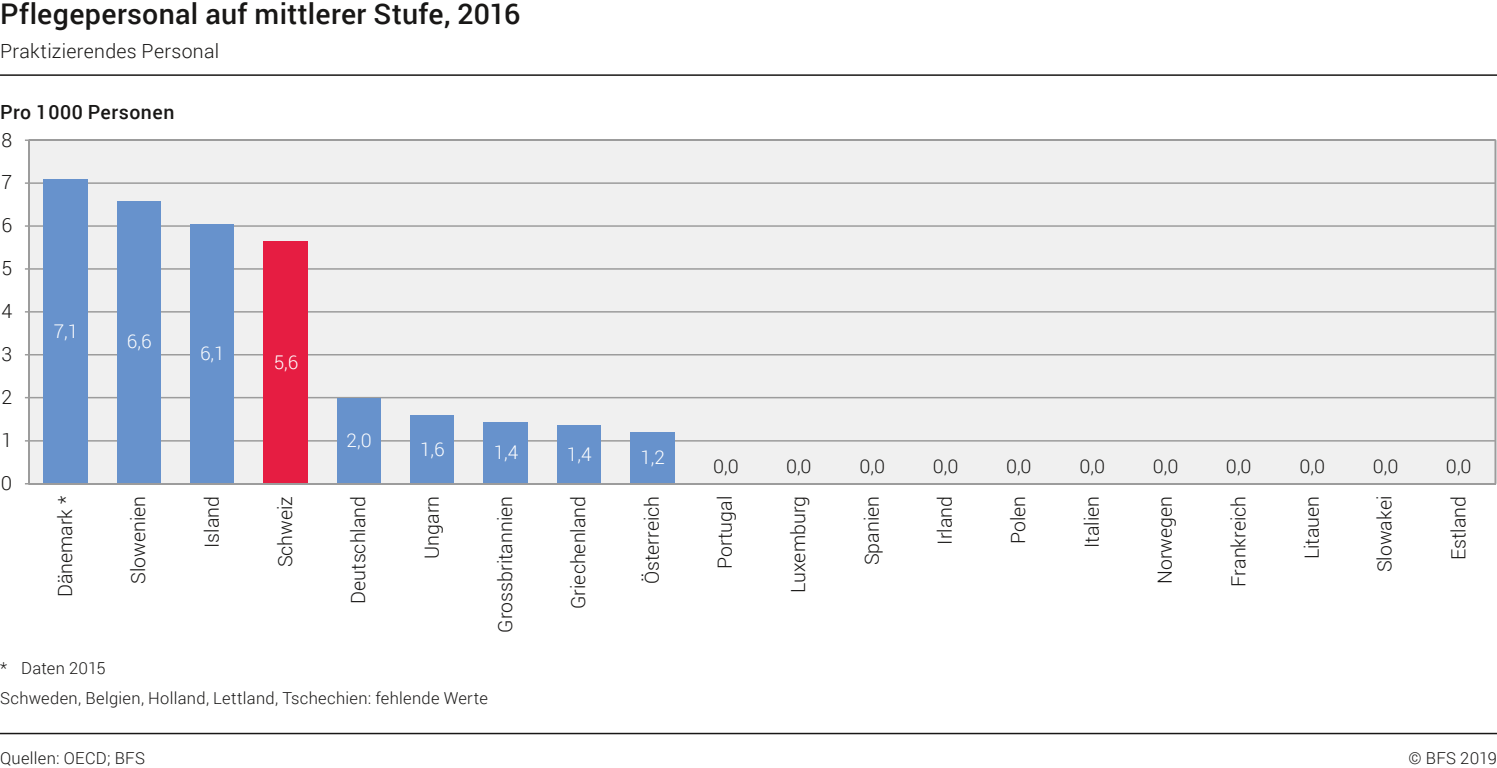
<style>
.page{position:relative;width:1497px;height:768px;background:#fff}
.page>*{position:absolute;margin:0;border:0;box-sizing:border-box;transform-origin:0 0}
.t1{font:500 28.5px "Roboto";letter-spacing:.01em;color:#181716}
.t2{font:300 19.5px "Roboto";color:#181716}
.t3{font:500 19.5px "Roboto";letter-spacing:.025em;color:#181716}
.t4{font:300 18.9px "Roboto";color:#181716}
.t5{font:300 18.9px "Roboto";color:#fff}
.t6{font:300 16.5px "Roboto";letter-spacing:.02em;color:#181716}
</style>
<div class="page">
<div style="left:25px;top:139px;width:1471px;height:346px;background:#f0f0f0"></div>
<hr style="left:29px;top:440px;width:1466px;height:2px;background:#9c9c9c">
<hr style="left:29px;top:397px;width:1466px;height:1px;background:#9c9c9c">
<hr style="left:29px;top:354px;width:1466px;height:1px;background:#9c9c9c">
<hr style="left:29px;top:311px;width:1466px;height:2px;background:#9c9c9c">
<hr style="left:29px;top:268px;width:1466px;height:2px;background:#9c9c9c">
<hr style="left:29px;top:225px;width:1466px;height:2px;background:#9c9c9c">
<hr style="left:29px;top:182px;width:1466px;height:2px;background:#9c9c9c">
<hr style="left:29px;top:139px;width:1466px;height:2px;background:#9c9c9c">
<hr style="left:28px;top:140px;width:2px;height:344px;background:#9c9c9c">
<div style="left:44px;top:179px;width:44px;height:305px;background:#6792cc"></div>
<div style="left:117px;top:201px;width:44px;height:283px;background:#6792cc"></div>
<div style="left:191px;top:224px;width:43px;height:260px;background:#6792cc"></div>
<div style="left:264px;top:241px;width:44px;height:243px;background:#e61d42"></div>
<div style="left:337px;top:398px;width:44px;height:86px;background:#6792cc"></div>
<div style="left:410px;top:415px;width:44px;height:69px;background:#6792cc"></div>
<div style="left:484px;top:422px;width:44px;height:62px;background:#6792cc"></div>
<div style="left:557px;top:426px;width:44px;height:58px;background:#6792cc"></div>
<div style="left:630px;top:432px;width:44px;height:52px;background:#6792cc"></div>
<hr style="left:0;top:74px;width:1496px;height:2px;background:#181716">
<hr style="left:0;top:733px;width:1496px;height:1px;background:#181716">
<hr style="left:29px;top:483px;width:1466px;height:1px;background:#9c9c9c">
<h1 class="t1" style="left:0;top:-6px;width:522px">Pflegepersonal auf mittlerer Stufe, 2016</h1>
<p class="t2" style="left:0;top:38px;width:221px">Praktizierendes Personal</p>
<p class="t3" style="left:0;top:98px;width:176px">Pro 1000 Personen</p>
<p class="t2" style="left:2px;top:126px;width:12px">8</p>
<p class="t2" style="left:2px;top:169px;width:12px">7</p>
<p class="t2" style="left:2px;top:212px;width:12px">6</p>
<p class="t2" style="left:2px;top:255px;width:12px">5</p>
<p class="t2" style="left:2px;top:298px;width:12px">4</p>
<p class="t2" style="left:2px;top:341px;width:12px">3</p>
<p class="t2" style="left:2px;top:384px;width:12px">2</p>
<p class="t2" style="left:2px;top:427px;width:12px">1</p>
<p class="t2" style="left:1px;top:470px;width:13px">0</p>
<p class="t5" style="left:54px;top:318px;width:26px">7,1</p>
<p class="t5" style="left:127px;top:329px;width:26px">6,6</p>
<p class="t5" style="left:200px;top:340px;width:26px">6,1</p>
<p class="t5" style="left:274px;top:349px;width:26px">5,6</p>
<p class="t5" style="left:346px;top:427px;width:27px">2,0</p>
<p class="t5" style="left:420px;top:436px;width:26px">1,6</p>
<p class="t5" style="left:494px;top:439px;width:26px">1,4</p>
<p class="t5" style="left:567px;top:441px;width:26px">1,4</p>
<p class="t5" style="left:640px;top:444px;width:26px">1,2</p>
<p class="t4" style="left:713px;top:453px;width:27px">0,0</p>
<p class="t4" style="left:786px;top:453px;width:27px">0,0</p>
<p class="t4" style="left:859px;top:453px;width:27px">0,0</p>
<p class="t4" style="left:932px;top:453px;width:27px">0,0</p>
<p class="t4" style="left:1006px;top:453px;width:27px">0,0</p>
<p class="t4" style="left:1079px;top:453px;width:27px">0,0</p>
<p class="t4" style="left:1152px;top:453px;width:27px">0,0</p>
<p class="t4" style="left:1226px;top:453px;width:27px">0,0</p>
<p class="t4" style="left:1299px;top:453px;width:27px">0,0</p>
<p class="t4" style="left:1372px;top:453px;width:27px">0,0</p>
<p class="t4" style="left:1445px;top:453px;width:27px">0,0</p>
<p class="t2" style="left:52px;top:597px;width:103px;rotate:-90deg">Dänemark *</p>
<p class="t2" style="left:125px;top:584px;width:90px;rotate:-90deg">Slowenien</p>
<p class="t2" style="left:198px;top:548px;width:53px;rotate:-90deg">Island</p>
<p class="t2" style="left:271px;top:567px;width:73px;rotate:-90deg">Schweiz</p>
<p class="t2" style="left:345px;top:604px;width:109px;rotate:-90deg">Deutschland</p>
<p class="t2" style="left:418px;top:559px;width:64px;rotate:-90deg">Ungarn</p>
<p class="t2" style="left:491px;top:633px;width:138px;rotate:-90deg">Grossbritannien</p>
<p class="t2" style="left:565px;top:609px;width:114px;rotate:-90deg">Griechenland</p>
<p class="t2" style="left:638px;top:584px;width:90px;rotate:-90deg">Österreich</p>
<p class="t2" style="left:711px;top:569px;width:74px;rotate:-90deg">Portugal</p>
<p class="t2" style="left:784px;top:593px;width:99px;rotate:-90deg">Luxemburg</p>
<p class="t2" style="left:858px;top:565px;width:71px;rotate:-90deg">Spanien</p>
<p class="t2" style="left:931px;top:544px;width:50px;rotate:-90deg">Irland</p>
<p class="t2" style="left:1004px;top:544px;width:50px;rotate:-90deg">Polen</p>
<p class="t2" style="left:1078px;top:548px;width:54px;rotate:-90deg">Italien</p>
<p class="t2" style="left:1151px;top:584px;width:89px;rotate:-90deg">Norwegen</p>
<p class="t2" style="left:1225px;top:587px;width:92px;rotate:-90deg">Frankreich</p>
<p class="t2" style="left:1298px;top:559px;width:65px;rotate:-90deg">Litauen</p>
<p class="t2" style="left:1371px;top:572px;width:78px;rotate:-90deg">Slowakei</p>
<p class="t2" style="left:1445px;top:560px;width:66px;rotate:-90deg">Estland</p>
<p class="t6" style="left:0;top:657px;width:107px">* Daten 2015</p>
<p class="t6" style="left:0;top:687px;width:489px">Schweden, Belgien, Holland, Lettland, Tschechien: fehlende Werte</p>
<p class="t6" style="left:0;top:746px;width:147px">Quellen: OECD; BFS</p>
<p class="t6" style="left:1408px;top:746px;width:90px">© BFS 2019</p>
</div>
